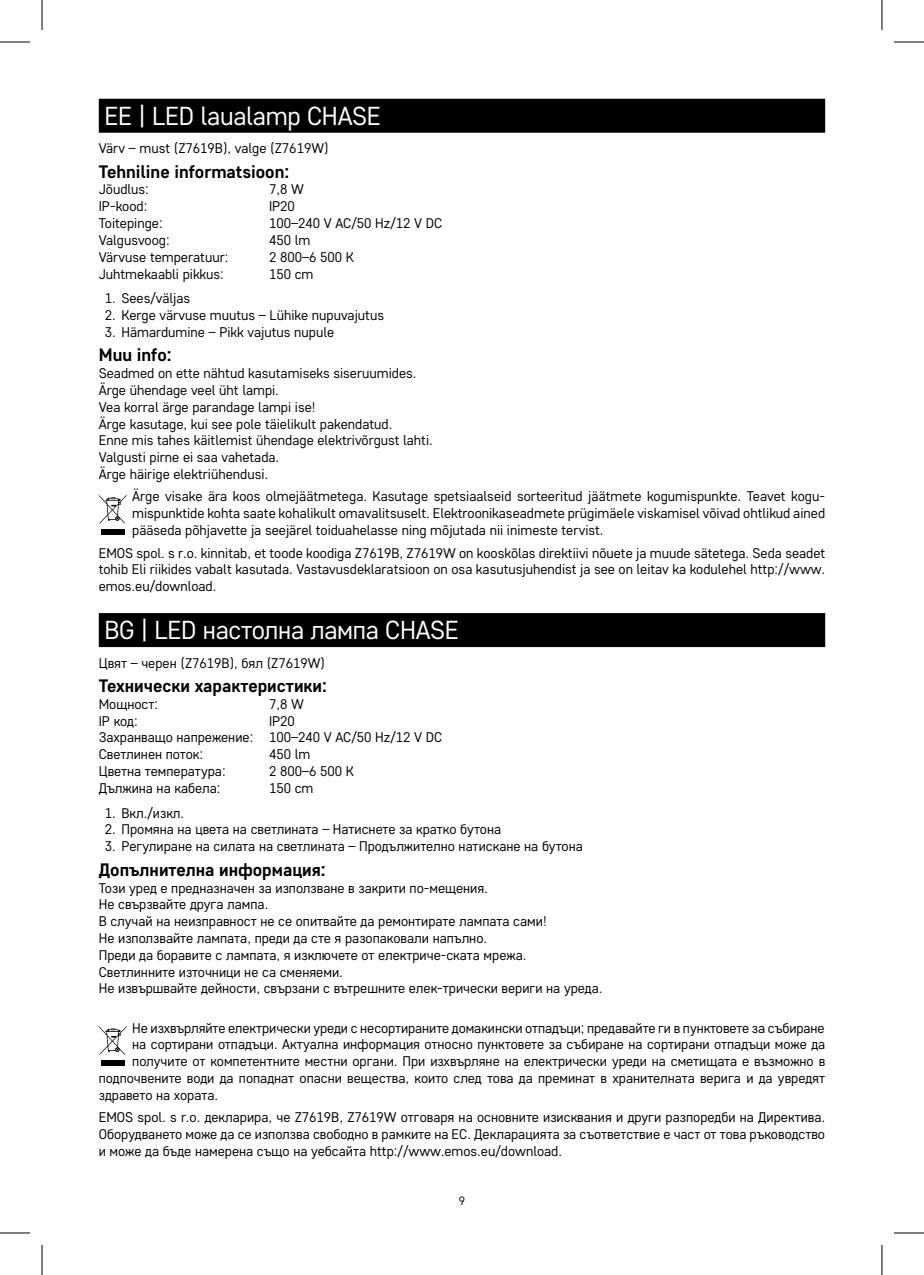
<style>
.page{position:relative;width:924px;height:1275px;background:#fff}
.page>*{position:absolute;margin:0;border:0;box-sizing:border-box;transform-origin:0 0}
.t1{font:26px "Core Sans D35";letter-spacing:-.01em;color:#fff}
.t2{font:700 18px "Core Sans D55";color:#000}
.t3{font:14px/16.8px "Core Sans D35";color:#000}
.t4{font:12px "Core Sans D35";color:#000}
</style>
<div class="page">
<div style="left:99px;top:99px;width:725px;height:34px;background:#000"></div>
<div style="left:99px;top:613px;width:725px;height:34px;background:#000"></div>
<svg style="left:99px;top:495px;width:27px;height:29px"></svg>
<div style="left:101px;top:529px;width:23px;height:6px;background:#000"></div>
<svg style="left:99px;top:1026px;width:27px;height:28px"></svg>
<div style="left:101px;top:1060px;width:23px;height:6px;background:#000"></div>
<hr style="left:0;top:42px;width:30px;height:1px;background:#000">
<hr style="left:893px;top:42px;width:30px;height:1px;background:#000">
<hr style="left:0;top:1232px;width:30px;height:1px;background:#000">
<hr style="left:893px;top:1232px;width:30px;height:1px;background:#000">
<hr style="left:42px;top:0;width:1px;height:30px;background:#000">
<hr style="left:42px;top:1245px;width:1px;height:30px;background:#000">
<hr style="left:881px;top:0;width:1px;height:30px;background:#000">
<hr style="left:881px;top:1245px;width:1px;height:30px;background:#000">
<h1 class="t1" style="left:104px;top:99px;width:278px">EE | LED laualamp CHASE</h1>
<p class="t3" style="left:99px;top:139px;width:231px">Värv – must (Z7619B), valge (Z7619W)</p>
<p class="t2" style="left:99px;top:160px;width:192px">Tehniline informatsioon:</p>
<p class="t3" style="left:99px;top:181px;width:52px">Jõudlus:</p>
<p class="t3" style="left:269px;top:181px;width:36px">7,8 W</p>
<p class="t3" style="left:99px;top:197px;width:50px">IP-kood:</p>
<p class="t3" style="left:269px;top:197px;width:27px">IP20</p>
<p class="t3" style="left:99px;top:214px;width:65px">Toitepinge:</p>
<p class="t3" style="left:269px;top:214px;width:175px">100–240 V AC/50 Hz/12 V DC</p>
<p class="t3" style="left:99px;top:231px;width:72px">Valgusvoog:</p>
<p class="t3" style="left:269px;top:231px;width:43px">450 lm</p>
<p class="t3" style="left:99px;top:248px;width:131px">Värvuse temperatuur:</p>
<p class="t3" style="left:269px;top:248px;width:86px">2 800–6 500 K</p>
<p class="t3" style="left:99px;top:265px;width:127px">Juhtmekaabli pikkus:</p>
<p class="t3" style="left:269px;top:265px;width:46px">150 cm</p>
<p class="t3" style="left:105px;top:289px;width:87px">1. Sees/väljas</p>
<p class="t3" style="left:105px;top:306px;width:281px">2. Kerge värvuse muutus – Lühike nupuvajutus</p>
<p class="t3" style="left:105px;top:323px;width:231px">3. Hämardumine – Pikk vajutus nupule</p>
<p class="t2" style="left:99px;top:343px;width:74px">Muu info:</p>
<p class="t3" style="left:99px;top:364px;width:335px">Seadmed on ette nähtud kasutamiseks siseruumides.<br>Ärge ühendage veel üht lampi.<br>Vea korral ärge parandage lampi ise!<br>Ärge kasutage, kui see pole täielikult pakendatud.<br>Enne mis tahes käitlemist ühendage elektrivõrgust lahti.<br>Valgusti pirne ei saa vahetada.<br>Ärge häirige elektriühendusi.</p>
<p class="t3" style="left:132px;top:488px;width:694px;text-align:justify">Ärge visake ära koos olmejäätmetega. Kasutage spetsiaalseid sorteeritud jäätmete kogumispunkte. Teavet kogu&shy;mispunktide kohta saate kohalikult omavalitsuselt. Elektroonikaseadmete prügimäele viskamisel võivad ohtlikud ained pääseda põhjavette ja seejärel toiduahelasse ning mõjutada nii inimeste tervist.</p>
<p class="t3" style="left:99px;top:544px;width:727px;text-align:justify">EMOS spol. s r.o. kinnitab, et toode koodiga Z7619B, Z7619W on kooskõlas direktiivi nõuete ja muude sätetega. Seda seadet tohib Eli riikides vabalt kasutada. Vastavusdeklaratsioon on osa kasutusjuhendist ja see on leitav ka kodulehel http://www. emos.eu/download.</p>
<h1 class="t1" style="left:104px;top:613px;width:356px">BG | LED настолна лампа CHASE</h1>
<p class="t3" style="left:99px;top:654px;width:228px">Цвят – черен (Z7619B), бял (Z7619W)</p>
<p class="t2" style="left:99px;top:674px;width:230px">Технически характеристики:</p>
<p class="t3" style="left:99px;top:695px;width:61px">Мощност:</p>
<p class="t3" style="left:269px;top:695px;width:36px">7,8 W</p>
<p class="t3" style="left:99px;top:712px;width:40px">IP код:</p>
<p class="t3" style="left:99px;top:712px;width:345px;text-indent:170px">IP20<br>Захранващо напрежение: 100–240 V AC/50 Hz/12 V DC<br>Светлинен поток:</p>
<p class="t3" style="left:269px;top:745px;width:43px">450 lm</p>
<p class="t3" style="left:99px;top:762px;width:128px">Цветна температура:</p>
<p class="t3" style="left:269px;top:762px;width:86px">2 800–6 500 K</p>
<p class="t3" style="left:99px;top:779px;width:123px">Дължина на кабела:</p>
<p class="t3" style="left:269px;top:779px;width:46px">150 cm</p>
<p class="t3" style="left:105px;top:804px;width:81px">1. Вкл./изкл.</p>
<p class="t3" style="left:105px;top:820px;width:397px">2. Промяна на цвета на светлината – Натиснете за кратко бутона</p>
<p class="t3" style="left:105px;top:837px;width:479px">3. Регулиране на силата на светлината – Продължително натискане на бутона</p>
<p class="t2" style="left:99px;top:857px;width:228px">Допълнителна информация:</p>
<p class="t3" style="left:99px;top:878px;width:505px">Този уред е предназначен за използване в закрити по-мещения.<br>Не свързвайте друга лампа.<br>В случай на неизправност не се опитвайте да ремонтирате лампата сами!<br>Не използвайте лампата, преди да сте я разопаковали напълно.<br>Преди да боравите с лампата, я изключете от електриче-ската мрежа.<br>Светлинните източници не са сменяеми.<br>Не извършвайте дейности, свързани с вътрешните елек-трически вериги на уреда.</p>
<p class="t3" style="left:132px;top:1019px;width:693px">Не изхвърляйте електрически уреди с несортираните домакински отпадъци; предавайте ги в пунктовете за събиране</p>
<p class="t3" style="left:132px;top:1035px;width:694px">на сортирани отпадъци. Актуална информация относно пунктовете за събиране на сортирани отпадъци може да</p>
<p class="t3" style="left:132px;top:1052px;width:694px">получите от компетентните местни органи. При изхвърляне на електрически уреди на сметищата е възможно в</p>
<p class="t3" style="left:99px;top:1069px;width:727px">подпочвените води да попаднат опасни вещества, които след това да преминат в хранителната верига и да увредят</p>
<p class="t3" style="left:99px;top:1086px;width:121px">здравето на хората.</p>
<p class="t3" style="left:99px;top:1108px;width:727px;text-align:justify">EMOS spol. s r.o. декларира, че Z7619B, Z7619W отговаря на основните изисквания и други разпоредби на Директива.<br>Оборудването може да се използва свободно в рамките на ЕС. Декларацията за съответствие е част от това ръководство и може да бъде намерена също на уебсайта http://www.emos.eu/download.</p>
<p class="t4" style="left:458px;top:1192px;width:8px">9</p>
</div>
